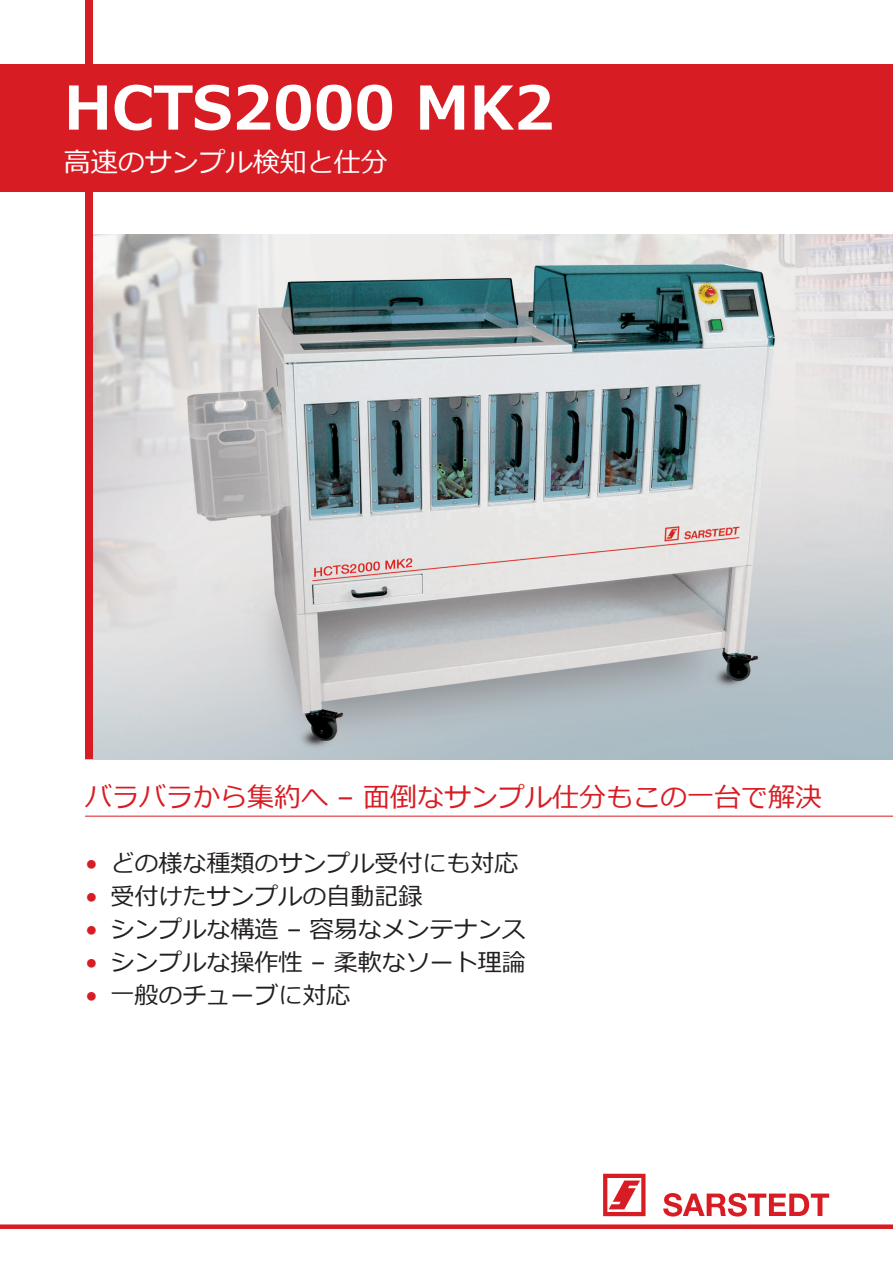
<style>
.page{position:relative;width:893px;height:1263px;background:#fff}
.page>*{position:absolute;margin:0;border:0;box-sizing:border-box;transform-origin:0 0}
.t1{font:700 60px "Meiryo";color:#fff}
.t2{font:27px "Meiryo";color:#d81c23}
.t3{font:27px "Meiryo";color:#fff}
.t4{font:24px "Meiryo";color:#231f20}
.s1{color:#d81c23}
</style>
<div class="page">
<div style="left:0;top:1224px;width:893px;height:5px;background:#d81c23"></div>
<img style="left:85px;top:235px;width:808px;height:524px">
<div style="left:85px;top:0;width:7px;height:758px;background:#d81c23"></div>
<hr style="left:85px;top:816px;width:808px;height:1px;background:#d81c23">
<div style="left:0;top:64px;width:893px;height:127px;background:#d81c23"></div>
<svg style="left:603px;top:1174px;width:42px;height:42px"></svg>
<svg style="left:663px;top:1193px;width:166px;height:23px"></svg>
<h1 class="t1" style="left:64px;top:66px;width:492px">HCTS2000 MK2</h1>
<p class="t3" style="left:64px;top:143px;width:326px">高速のサンプル検知と仕分</p>
<p class="t2" style="left:85px;top:779px;width:739px">バラバラから集約へ – 面倒なサンプル仕分もこの一台で解決</p>
<p class="t4" style="left:85px;top:847px;width:435px"><span class="s1">•</span> どの様な種類のサンプル受付にも対応</p>
<p class="t4" style="left:85px;top:880px;width:339px"><span class="s1">•</span> 受付けたサンプルの自動記録</p>
<p class="t4" style="left:85px;top:913px;width:442px"><span class="s1">•</span> シンプルな構造 – 容易なメンテナンス</p>
<p class="t4" style="left:85px;top:946px;width:442px"><span class="s1">•</span> シンプルな操作性 – 柔軟なソート理論</p>
<p class="t4" style="left:85px;top:979px;width:267px"><span class="s1">•</span> 一般のチューブに対応</p>
</div>
